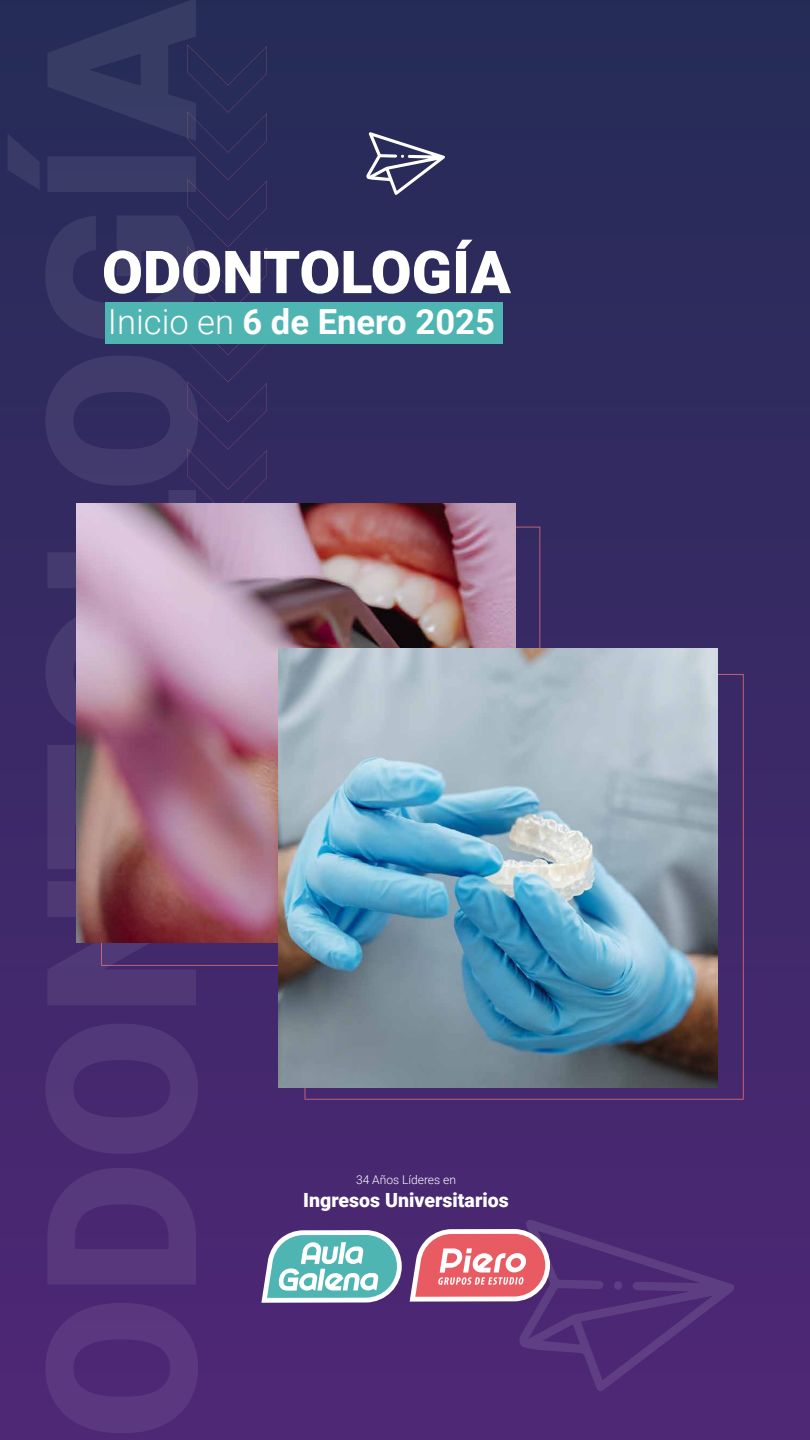
<style>
.page{position:relative;width:810px;height:1440px;background:#fff}
.page>*{position:absolute;margin:0;border:0;box-sizing:border-box;transform-origin:0 0}
.t1{font:900 59.32px "Roboto";color:#fff}
.t2{font:700 34.58px "Roboto";color:#fff}
.t3{font:900 19.58px "Roboto";color:#fff}
.t4{font:300 12px "Roboto";color:#fff}
.s1{font-weight:300}
</style>
<div class="page">
<div style="left:0;top:0;width:810px;height:1440px;background:linear-gradient(to bottom,#242c56,#4f2776)"></div>
<svg style="left:305px;top:674px;width:439px;height:426px;background:#4a2f6d"></svg>
<svg style="left:101px;top:527px;width:439px;height:439px;background:#442d69"></svg>
<svg style="left:187px;top:45px;width:80px;height:459px;background:#2f2c5c"></svg>
<svg style="left:261px;top:1230px;width:141px;height:73px"></svg>
<svg style="left:410px;top:1220px;width:324px;height:171px;background:#693b7b"></svg>
<svg style="left:366px;top:132px;width:79px;height:63px"></svg>
<div style="left:106px;top:302px;width:397px;height:42px;background:#4eb5b3"></div>
<img style="left:76px;top:504px;width:439px;height:439px">
<img style="left:278px;top:648px;width:439px;height:439px">
<h1 class="t1" style="left:102px;top:230px;width:410px">ODONTOLOGÍA</h1>
<h2 class="t2" style="left:108px;top:298px;width:388px"><span class="s1">Inicio en</span> 6 de Enero 2025</h2>
<p class="t4" style="left:356px;top:1171px;width:102px">34 Años Líderes en</p>
<p class="t3" style="left:303px;top:1186px;width:207px">Ingresos Universitarios</p>
</div>
